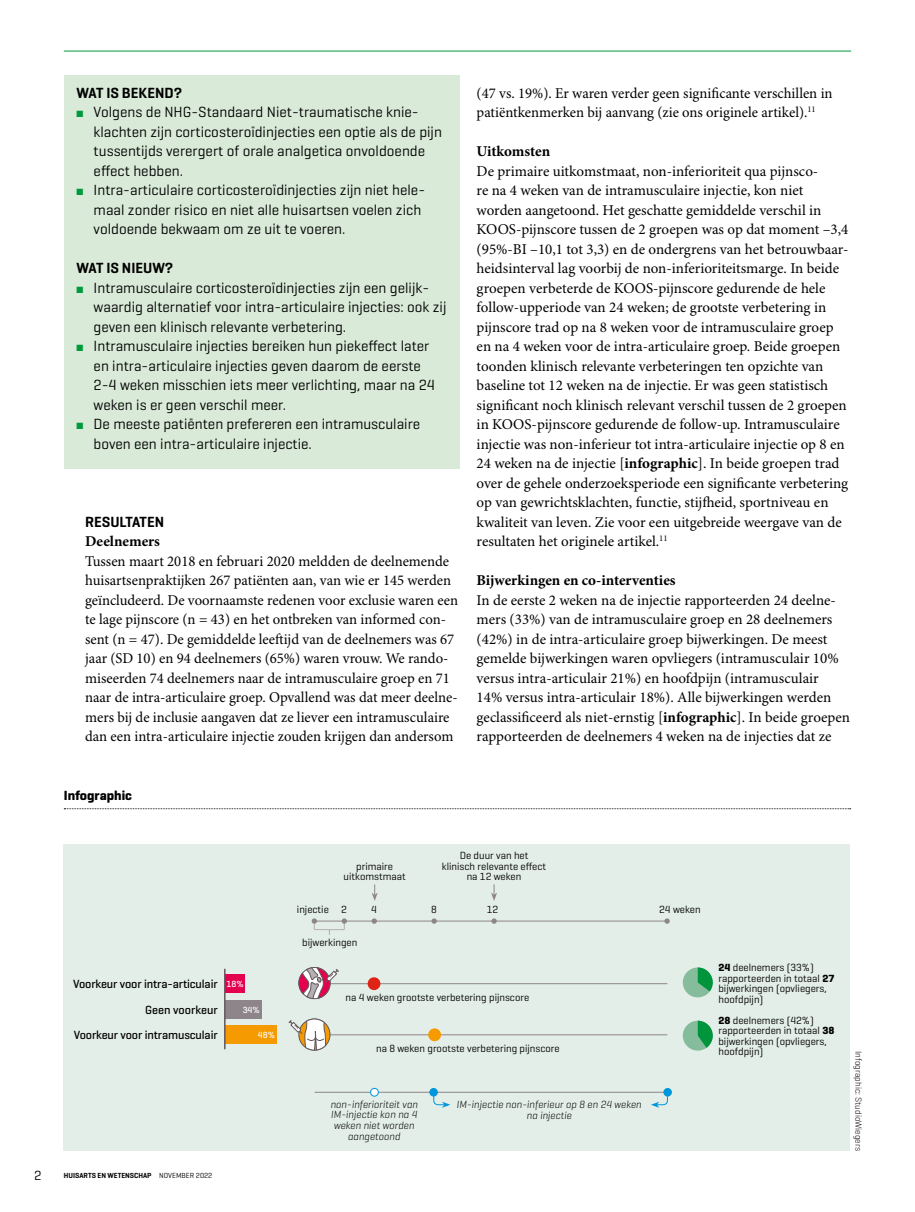
<style>
.page{position:relative;width:915px;height:1212px;background:#fff}
.page>*{position:absolute;margin:0;border:0;box-sizing:border-box;transform-origin:0 0}
.Para_broodtekst{font:15px/19.5px "Minion Pro";color:#000}
.t1{font:15px/19.5px "Geogrotesque";color:#000}
.SectionHeading_2_sub{font:700 15px "Minion Pro";letter-spacing:-.005em;color:#000}
.Box_Heading_kader_ko{font:600 15px "Geogrotesque";color:#000}
.SectionHeading_1_tus{font:600 15px "Geogrotesque";color:#000}
.Image_Caption_figuur{font:700 13.5px "Geogrotesque";color:#000}
.t2{font:13.5px "Geogrotesque";color:#000}
.t3{font:12px/25.5px "Geogrotesque Medium 2";letter-spacing:-.01em;color:#000;text-align:right}
.t4{font:10.5px/10.5px "Geogrotesque Regular 2";color:#000;text-align:center}
.t5{font:italic 300 10.5px/10.5px "Geogrotesque";color:#000;text-align:center}
.Image_Source_credit{font:300 9px "Geogrotesque";color:#000}
.t6{font:9px "Geogrotesque Medium 2";color:#fff}
.t7{font:600 7.5px "Geogrotesque";color:#000}
.t8{font:7.5px "Geogrotesque";color:#000}
.s1{color:#009a3c}
.s2{font-weight:700}
.s3{font-weight:400}
.s4{font-family:"Geogrotesque Bold 2"}
</style>
<div class="page">
<hr style="left:64px;top:51px;width:786px;height:1px;background:#009a3c">
<div style="left:64px;top:75px;width:395px;height:393px;background:#d9ebd8"></div>
<div style="left:64px;top:845px;width:785px;height:306px;background:#e3eee8"></div>
<div style="left:225px;top:974px;width:20px;height:19px;background:#e5004f"></div>
<div style="left:225px;top:1000px;width:36px;height:18px;background:#8d8589"></div>
<div style="left:225px;top:1025px;width:51px;height:19px;background:#f59a00"></div>
<div style="left:682px;top:967px;width:30px;height:30px;background:#85bc9b;border-radius:50%"></div>
<svg style="left:697px;top:967px;width:15px;height:24px"></svg>
<div style="left:682px;top:1021px;width:30px;height:29px;background:#85bc9b;border-radius:50%"></div>
<svg style="left:697px;top:1021px;width:15px;height:27px"></svg>
<hr style="left:224px;top:969px;width:1px;height:80px;background:#61585c">
<hr style="left:313px;top:1034px;width:353px;height:1px;background:#8d8589">
<hr style="left:315px;top:1092px;width:351px;height:1px;background:#8d8589">
<hr style="left:313px;top:983px;width:353px;height:1px;background:#8d8589">
<hr style="left:313px;top:921px;width:352px;height:1px;background:#8d8589">
<div style="left:428px;top:1028px;width:13px;height:13px;background:#f59a00;border-radius:50%"></div>
<div style="left:370px;top:1088px;width:8px;height:8px;background:#fff;border-radius:50%"></div>
<div style="left:370px;top:1088px;width:8px;height:8px;border:1px solid #0096dc;border-radius:50%"></div>
<div style="left:367px;top:977px;width:13px;height:13px;background:#df2317;border-radius:50%"></div>
<svg style="left:371px;top:918px;width:6px;height:6px"></svg>
<svg style="left:431px;top:918px;width:5px;height:6px"></svg>
<svg style="left:491px;top:918px;width:5px;height:6px"></svg>
<svg style="left:664px;top:918px;width:5px;height:6px"></svg>
<svg style="left:311px;top:918px;width:36px;height:16px"></svg>
<svg style="left:372px;top:884px;width:5px;height:17px"></svg>
<svg style="left:491px;top:884px;width:6px;height:17px"></svg>
<div style="left:429px;top:1088px;width:8px;height:8px;background:#0096dc;border-radius:50%"></div>
<svg style="left:433px;top:1090px;width:17px;height:18px"></svg>
<div style="left:663px;top:1088px;width:8px;height:8px;background:#0096dc;border-radius:50%"></div>
<svg style="left:650px;top:1090px;width:17px;height:18px"></svg>
<svg style="left:299px;top:1019px;width:31px;height:31px"></svg>
<div style="left:298px;top:1019px;width:32px;height:31px;border:1px solid #61585c;border-radius:50%"></div>
<svg style="left:298px;top:967px;width:42px;height:33px"></svg>
<svg style="left:288px;top:1018px;width:38px;height:32px"></svg>
<svg style="left:64px;top:808px;width:786px;height:1px"></svg>
<p class="Box_Heading_kader_ko" style="left:77px;top:83px;width:107px">WAT IS BEKEND?</p>
<p class="t1" style="left:94px;top:102px;width:350px;text-indent:-17px"><span class="s1">■</span> Volgens de N HG-Standaard N iet-traumatische knie&shy;klachten zijn corticosteroïdinjecties een optie als de pijn tussentijds verergert of orale analgetica onvoldoende effect hebben.</p>
<p class="t1" style="left:94px;top:180px;width:333px;text-indent:-17px"><span class="s1">■</span> Intra-articulaire corticosteroïdinjecties zijn niet hele&shy;maal zonder risico en niet alle huisartsen voelen zich voldoende bekwaam om ze uit te voeren.</p>
<p class="Box_Heading_kader_ko" style="left:77px;top:259px;width:98px">WAT IS NIEUW?</p>
<p class="t1" style="left:94px;top:277px;width:354px;text-indent:-17px"><span class="s1">■</span> Intramusculaire corticosteroïdinjecties zijn een gelijk&shy;waardig alternatief voor intra-articulaire injecties: ook zij geven een klinisch relevante verbetering.</p>
<p class="t1" style="left:94px;top:336px;width:343px;text-indent:-17px"><span class="s1">■</span> Intramusculaire injecties bereiken hun piekeffect later en intra-articulaire injecties geven daarom de eerste 2-4 weken misschien iets meer verlichting, maar na 24 weken is er geen verschil meer.</p>
<p class="t1" style="left:94px;top:414px;width:328px;text-indent:-17px"><span class="s1">■</span> De meeste patiënten prefereren een intramusculaire boven een intra-articulaire injectie.</p>
<p class="SectionHeading_1_tus" style="left:85px;top:512px;width:80px">RESULTATEN</p>
<p class="SectionHeading_2_sub" style="left:85px;top:533px;width:76px">Deelnemers</p>
<p class="Para_broodtekst" style="left:85px;top:552px;width:374px">Tussen maart 2018 en februari 2020 meldden de deelnemende huisartsenpraktijken 267 patiënten aan, van wie er 145 werden geïncludeerd. De voornaamste redenen voor exclusie waren een te lage pijnscore (n = 43) en het ontbreken van informed con&shy;sent (n = 47). De gemiddelde leeftijd van de deelnemers was 67 jaar (SD 10) en 94 deelnemers (65%) waren vrouw. We rando&shy;miseerden 74 deelnemers naar de intramusculaire groep en 71 naar de intra-articulaire groep. Opvallend was dat meer deelne&shy;mers bij de inclusie aangaven dat ze liever een intramusculaire dan een intra-articulaire injectie zouden krijgen dan andersom</p>
<p class="Image_Caption_figuur" style="left:64px;top:787px;width:70px">Infographic</p>
<p class="Para_broodtekst" style="left:476px;top:84px;width:357px">(47 vs. 19%). Er waren verder geen significante verschillen in patiëntkenmerken bij aanvang (zie ons originele artikel).<sup>11</sup></p>
<p class="SectionHeading_2_sub" style="left:476px;top:143px;width:75px">Uitkomsten</p>
<p class="Para_broodtekst" style="left:476px;top:162px;width:373px">De primaire uitkomstmaat, non-inferioriteit qua pijnsco-<br>re na 4 weken van de intramusculaire injectie, kon niet worden aangetoond. Het geschatte gemiddelde verschil in KOOS-pijnscore tussen de 2 groepen was op dat moment –3,4 (95%-BI –10,1 tot 3,3) en de ondergrens van het betrouwbaar&shy;heidsinterval lag voorbij de non-inferioriteitsmarge. In beide groepen verbeterde de KOOS-pijnscore gedurende de hele follow-upperiode van 24 weken; de grootste verbetering in pijnscore trad op na 8 weken voor de intramusculaire groep en na 4 weken voor de intra-articulaire groep. Beide groepen toonden klinisch relevante verbeteringen ten opzichte van baseline tot 12 weken na de injectie. Er was geen statistisch significant noch klinisch relevant verschil tussen de 2 groepen in KOOS-pijnscore gedurende de follow-up. Intramusculaire injectie was non-inferieur tot intra-articulaire injectie op 8 en 24 weken na de injectie [<span class="s2">infographic</span>]. In beide groepen trad over de gehele onderzoeksperiode een significante verbetering op van gewrichtsklachten, functie, stijfheid, sportniveau en kwaliteit van leven. Zie voor een uitgebreide weergave van de resultaten het originele artikel.<sup>11</sup></p>
<p class="SectionHeading_2_sub" style="left:476px;top:572px;width:200px">Bijwerkingen en co-interventies</p>
<p class="Para_broodtekst" style="left:476px;top:591px;width:375px">In de eerste 2 weken na de injectie rapporteerden 24 deelne&shy;mers (33%) van de intramusculaire groep en 28 deelnemers (42%) in de intra-articulaire groep bijwerkingen. De meest gemelde bijwerkingen waren opvliegers (intramusculair 10% versus intra-articulair 21%) en hoofdpijn (intramusculair<br>14% versus intra-articulair 18%). Alle bijwerkingen werden geclassificeerd als niet-ernstig [<span class="s2">infographic</span>]. In beide groepen rapporteerden de deelnemers 4 weken na de injecties dat ze</p>
<p class="t4" style="left:297px;top:904px;width:33px">injectie</p>
<p class="t4" style="left:343px;top:860px;width:64px">primaire uitkomstmaat</p>
<p class="t4" style="left:442px;top:850px;width:106px">De duur van het klinisch relevante effect na 12 weken</p>
<p class="t4" style="left:341px;top:904px;width:7px">2</p>
<p class="t4" style="left:371px;top:904px;width:7px">4</p>
<p class="t4" style="left:431px;top:904px;width:7px">8</p>
<p class="t4" style="left:486px;top:904px;width:13px">12</p>
<p class="t4" style="left:659px;top:904px;width:43px">24 weken</p>
<p class="t3" style="left:73px;top:971px;width:146px">Voorkeur voor intra-articulair<br>Geen voorkeur</p>
<p class="t6" style="left:226px;top:978px;width:19px">18%</p>
<p class="t6" style="left:242px;top:1004px;width:19px">34%</p>
<p class="t3" style="left:74px;top:1022px;width:145px">Voorkeur voor intramusculair</p>
<p class="t6" style="left:258px;top:1029px;width:19px">48%</p>
<p class="t2" style="left:34px;top:1166px;width:9px">2</p>
<p class="t8" style="left:159px;top:1171px;width:42px">maand 0000</p>
<p class="t7" style="left:64px;top:1171px;width:150px">HUISARTS EN WETENSCHAP <span class="s3">N OVEM BER 2022</span></p>
<p class="t4" style="left:302px;top:936px;width:57px">bijwerkingen</p>
<p class="t4" style="left:345px;top:991px;width:185px">na 4 weken grootste verbetering pijnscore</p>
<p class="t4" style="left:376px;top:1043px;width:185px">na 8 weken grootste verbetering pijnscore</p>
<p class="t5" style="left:330px;top:1099px;width:89px">non-inferioriteit van<br>IM-injectie kon na 4 weken niet worden aangetoond</p>
<p class="t5" style="left:456px;top:1099px;width:186px">IM-injectie non-inferieur op 8 en 24 weken na injectie</p>
<p class="t4" style="left:718px;top:962px;width:117px;text-align:left"><span class="s4">24</span> deelnemers (33%) rapporteerden in totaal <span class="s4">27 </span>bijwerkingen (opvliegers, hoofdpijn)</p>
<p class="t4" style="left:718px;top:1014px;width:117px;text-align:left"><span class="s4">28</span> deelnemers (42%) rapporteerden in totaal <span class="s4">38 </span>bijwerkingen (opvliegers, hoofdpijn)</p>
<p class="Image_Source_credit" style="left:863px;top:1051px;width:101px;rotate:90deg">Infographic: StudioWiegers</p>
</div>
